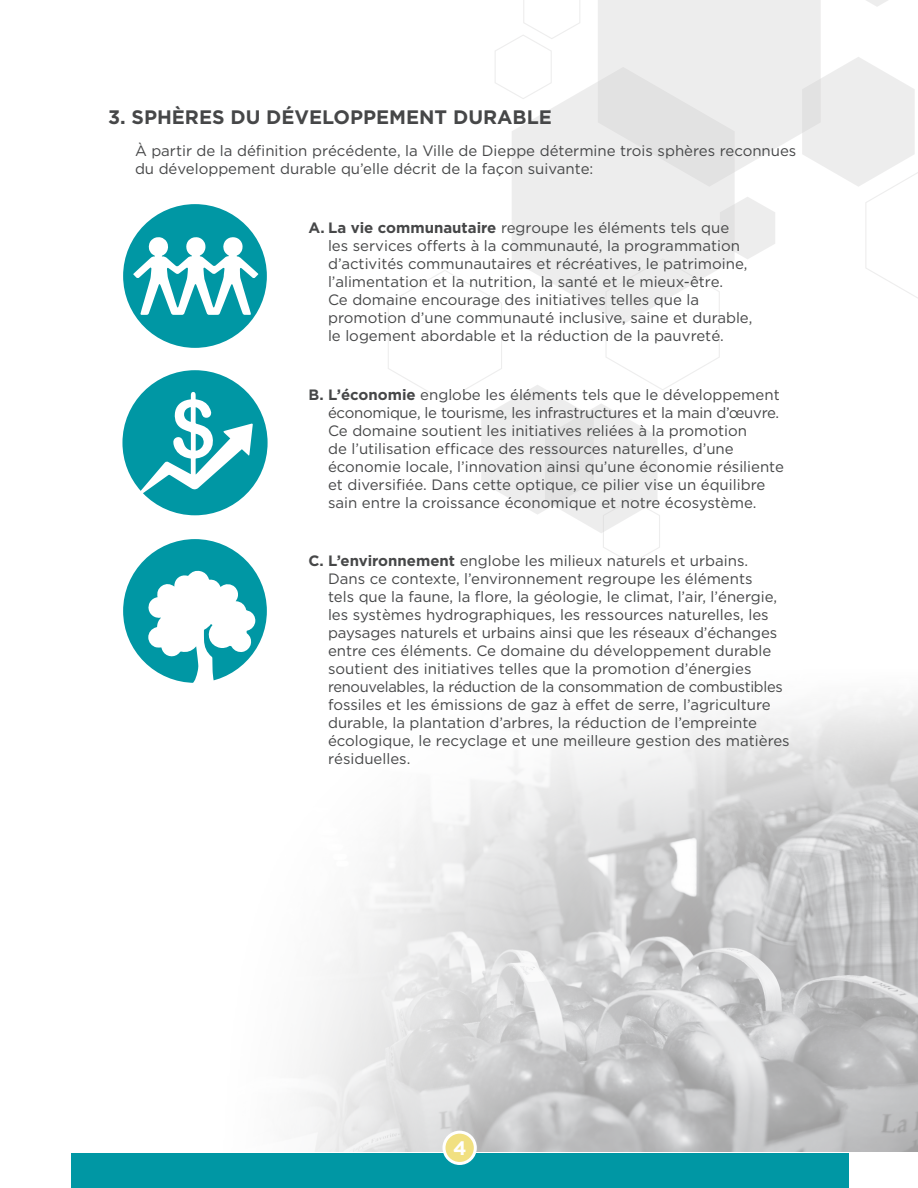
<style>
.page{position:relative;width:918px;height:1188px;background:#fff}
.page>*{position:absolute;margin:0;border:0;box-sizing:border-box;transform-origin:0 0}
.t1{font:700 19.5px "Gotham";color:#464748}
.t2{font:700 19.5px "Gotham";color:#fff}
.t3{font:15px/18px "Gotham";color:#464748}
.s1{font-weight:700}
</style>
<div class="page">
<div style="left:71px;top:1153px;width:778px;height:35px;background:#0097a4"></div>
<svg style="left:388px;top:0;width:530px;height:564px"></svg>
<div style="left:123px;top:539px;width:144px;height:144px;background:#0097a4;border-radius:50%"></div>
<svg style="left:148px;top:570px;width:108px;height:113px"></svg>
<div style="left:123px;top:204px;width:144px;height:144px;background:#0097a4;border-radius:50%"></div>
<svg style="left:133px;top:237px;width:125px;height:78px"></svg>
<img style="left:193px;top:658px;width:725px;height:494px">
<svg style="left:122px;top:370px;width:146px;height:145px"></svg>
<div style="left:444px;top:1132px;width:31px;height:31px;background:#f1e081;border-radius:50%"></div>
<div style="left:443px;top:1131px;width:34px;height:34px;border:3px solid #fff;border-radius:50%"></div>
<h1 class="t1" style="left:108px;top:106px;width:445px">3. SPHÈRES DU DÉVELOPPEMENT DURABLE</h1>
<p class="t3" style="left:135px;top:141px;width:663px">À partir de la définition précédente, la Ville de Dieppe détermine trois sphères reconnues du développement durable qu’elle décrit de la façon suivante:</p>
<p class="t3" style="left:328px;top:219px;width:426px;text-indent:-20px"><span class="s1">A. La vie communautaire</span> regroupe les éléments tels que les services offerts à la communauté, la programmation d’activités communautaires et récréatives, le patrimoine, l’alimentation et la nutrition, la santé et le mieux-être.<br>Ce domaine encourage des initiatives telles que la promotion d’une communauté inclusive, saine et durable, le logement abordable et la réduction de la pauvreté.</p>
<p class="t3" style="left:328px;top:385px;width:457px;text-indent:-19px"><span class="s1">B. L’économie</span> englobe les éléments tels que le développement économique, le tourisme, les infrastructures et la main d’œuvre.<br>Ce domaine soutient les initiatives reliées à la promotion<br>de l’utilisation efficace des ressources naturelles, d’une économie locale, l’innovation ainsi qu’une économie résiliente et diversifiée. Dans cette optique, ce pilier vise un équilibre sain entre la croissance économique et notre écosystème.</p>
<p class="t3" style="left:328px;top:552px;width:463px;text-indent:-19px"><span class="s1">C. L’environnement</span> englobe les milieux naturels et urbains.<br>Dans ce contexte, l’environnement regroupe les éléments<br>tels que la faune, la flore, la géologie, le climat, l’air, l’énergie, les systèmes hydrographiques, les ressources naturelles, les paysages naturels et urbains ainsi que les réseaux d’échanges entre ces éléments. Ce domaine du développement durable soutient des initiatives telles que la promotion d’énergies renouvelables, la réduction de la consommation de combustibles fossiles et les émissions de gaz à effet de serre, l’agriculture durable, la plantation d’arbres, la réduction de l’empreinte écologique, le recyclage et une meilleure gestion des matières résiduelles.</p>
<h1 class="t2" style="left:453px;top:1136px;width:15px">4</h1>
</div>
